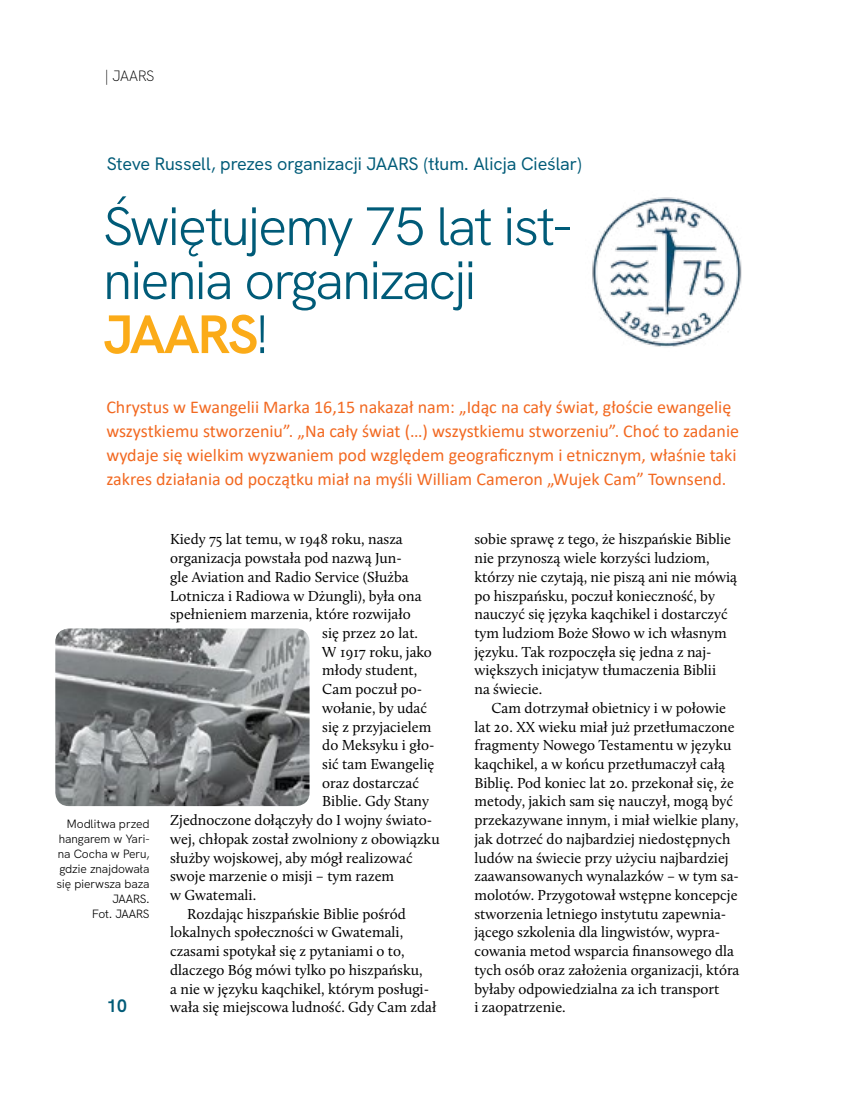
<style>
.page{position:relative;width:851px;height:1106px;background:#fff}
.page>*{position:absolute;margin:0;border:0;box-sizing:border-box;transform-origin:0 0}
.t1{font:54px/54px "HK Grotesk";letter-spacing:-.035em;color:#005b78}
.t2{font:18px/24px "Calibri";color:#f26921}
.t3{font:500 18px "HK Grotesk";letter-spacing:-.01em;color:#005b78}
.t4{font:700 18px "HK Grotesk";color:#005b78}
.t5{font:15px/18.8px "Calluna";color:#000}
.t6{font:300 15px "HK Grotesk";color:#000}
.t7{font:12px/15px "HK Grotesk";letter-spacing:-.005em;color:#000;text-align:right}
.s1{font-weight:700;color:#fbab18}
</style>
<div class="page">
<img style="left:55px;top:628px;width:254px;height:178px">
<img style="left:592px;top:197px;width:150px;height:150px">
<p class="t6" style="left:105px;top:65px;width:25px">| JAARS</p>
<p class="t3" style="left:107px;top:150px;width:476px">Steve Russell, prezes organizacji JAARS (tłum. Alicja Cieślar)</p>
<h1 class="t1" style="left:103px;top:195px;width:470px">Świętujemy 75 lat ist&shy;nienia organizacji<br><span class="s1">JAARS</span>!</h1>
<p class="t2" style="left:106px;top:395px;width:634px">Chrystus w Ewangelii Marka 16,15 nakazał nam: „Idąc na cały świat, głoście ewangelię wszystkiemu stworzeniu”. „Na cały świat (…) wszystkiemu stworzeniu”. Choć to zadanie wydaje się wielkim wyzwaniem pod względem geograficznym i etnicznym, właśnie taki zakres działania od początku miał na myśli William Cameron „Wujek Cam” Townsend.</p>
<p class="t7" style="left:56px;top:815px;width:95px">Modlitwa przed hangarem w Yari&shy;na Cocha w Peru, gdzie znajdowała się pierwsza baza<br>JAARS.<br>Fot. JAARS</p>
<p class="t4" style="left:106px;top:992px;width:22px">10</p>
<p class="t5" style="left:170px;top:530px;width:234px">Kiedy 75 lat temu, w 1948 roku, nasza</p>
<p class="t5" style="left:170px;top:548px;width:233px">organizacja powstała pod nazwą Jun-</p>
<p class="t5" style="left:170px;top:567px;width:240px">gle Aviation and Radio Service (Służba</p>
<p class="t5" style="left:170px;top:586px;width:253px">Lotnicza i Radiowa w Dżungli), była ona</p>
<p class="t5" style="left:170px;top:605px;width:242px">spełnieniem marzenia, które rozwijało</p>
<p class="t5" style="left:322px;top:623px;width:97px">się przez 20 lat.</p>
<p class="t5" style="left:322px;top:642px;width:111px">W 1917 roku, jako</p>
<p class="t5" style="left:322px;top:661px;width:96px">młody student,</p>
<p class="t5" style="left:322px;top:679px;width:101px">Cam poczuł po-</p>
<p class="t5" style="left:322px;top:698px;width:106px">wołanie, by udać</p>
<p class="t5" style="left:322px;top:717px;width:111px">się z przyjacielem</p>
<p class="t5" style="left:322px;top:735px;width:114px">do Meksyku i gło-</p>
<p class="t5" style="left:322px;top:754px;width:114px">sić tam Ewangelię</p>
<p class="t5" style="left:322px;top:773px;width:98px">oraz dostarczać</p>
<p class="t5" style="left:322px;top:792px;width:108px">Biblie. Gdy Stany</p>
<p class="t5" style="left:170px;top:810px;width:263px">Zjednoczone dołączyły do I wojny świato-</p>
<p class="t5" style="left:170px;top:829px;width:271px">wej, chłopak został zwolniony z obowiązku</p>
<p class="t5" style="left:170px;top:848px;width:244px">służby wojskowej, aby mógł realizować</p>
<p class="t5" style="left:170px;top:866px;width:225px">swoje marzenie o misji – tym razem</p>
<p class="t5" style="left:170px;top:885px;width:88px">w Gwatemali.</p>
<p class="t5" style="left:187px;top:904px;width:220px">Rozdając hiszpańskie Biblie pośród</p>
<p class="t5" style="left:170px;top:923px;width:234px">lokalnych społeczności w Gwatemali,</p>
<p class="t5" style="left:170px;top:941px;width:236px">czasami spotykał się z pytaniami o to,</p>
<p class="t5" style="left:170px;top:960px;width:254px">dlaczego Bóg mówi tylko po hiszpańsku,</p>
<p class="t5" style="left:170px;top:979px;width:260px">a nie w języku kaqchikel, którym posługi-</p>
<p class="t5" style="left:170px;top:997px;width:268px">wała się miejscowa ludność. Gdy Cam zdał</p>
<p class="t5" style="left:474px;top:530px;width:264px">sobie sprawę z tego, że hiszpańskie Biblie nie przynoszą wiele korzyści ludziom, którzy nie czytają, nie piszą ani nie mówią po hiszpańsku, poczuł konieczność, by nauczyć się języka kaqchikel i dostarczyć tym ludziom Boże Słowo w ich własnym języku. Tak rozpoczęła się jedna z naj&shy;większych inicjatyw tłumaczenia Biblii<br>na świecie.</p>
<p class="t5" style="left:474px;top:698px;width:266px;text-indent:17px">Cam dotrzymał obietnicy i w połowie lat 20. XX wieku miał już przetłumaczone fragmenty Nowego Testamentu w języku kaqchikel, a w końcu przetłumaczył całą Biblię. Pod koniec lat 20. przekonał się, że metody, jakich sam się nauczył, mogą być przekazywane innym, i miał wielkie plany, jak dotrzeć do najbardziej niedostępnych ludów na świecie przy użyciu najbardziej zaawansowanych wynalazków – w tym sa&shy;molotów. Przygotował wstępne koncepcje stworzenia letniego instytutu zapewnia&shy;jącego szkolenia dla lingwistów, wypra&shy;cowania metod wsparcia finansowego dla tych osób oraz założenia organizacji, która byłaby odpowiedzialna za ich transport<br>i zaopatrzenie.</p>
</div>
